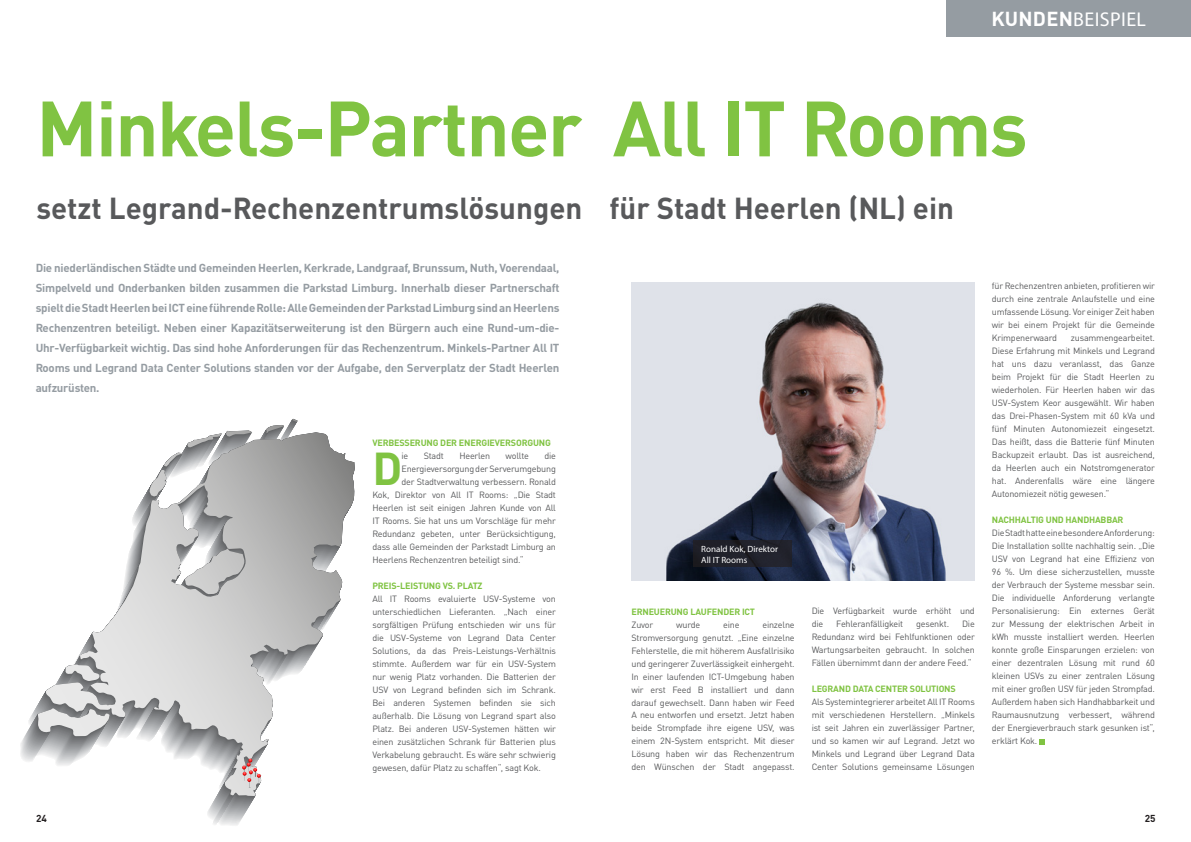
<style>
.page{position:relative;width:1191px;height:842px;background:#fff}
.page>*{position:absolute;margin:0;border:0;box-sizing:border-box;transform-origin:0 0}
.t1{font:700 77px "DIN Pro";letter-spacing:-.02em;color:#80c342}
.t2{font:700 45.5px "DIN Pro";color:#80c342}
.t3{font:700 30px "DIN Pro";color:#58595b}
.t4{font:20px "Myriad Pro";letter-spacing:.02em;color:#fff}
.t5{font:700 11.5px/20px "DIN Pro";letter-spacing:-.02em;color:#959ca2;text-align:justify}
.t6{font:700 10px "DIN Pro";color:#231f20}
.t7{font:9px/13px "DIN Pro";letter-spacing:-.02em;color:#58595b;text-align:justify}
.t8{font:700 9px "DIN Pro";letter-spacing:-.02em;color:#80c342}
.t9{font:9px/11.3px "Myriad Pro";color:#fff}
.s1{font-family:"DIN Pro";font-weight:700}
</style>
<div class="page">
<svg style="left:1039px;top:739px;width:6px;height:6px"></svg>
<div style="left:946px;top:0;width:245px;height:36px;background:#959ca2"></div>
<img style="left:631px;top:283px;width:343px;height:298px">
<div style="left:693px;top:540px;width:98px;height:27px;background:#20222b"></div>
<svg style="left:38px;top:432px;width:316px;height:323px"></svg>
<svg style="left:46px;top:419px;width:252px;height:377px"></svg>
<svg style="left:241px;top:759px;width:21px;height:29px"></svg>
<h3 class="t4" style="left:991px;top:7px;width:156px"><span class="s1">KUNDEN</span>BEISPIEL</h3>
<h1 class="t1" style="left:36px;top:64px;width:992px">Minkels-Partner All IT Rooms</h1>
<h3 class="t3" style="left:36px;top:183px;width:919px">setzt Legrand-Rechenzentrumslösungen für Stadt Heerlen (NL) ein</h3>
<p class="t5" style="left:36px;top:257px;width:525px">Die niederländischen Städte und Gemeinden Heerlen, Kerkrade, Landgraaf, Brunssum, Nuth, Voerendaal, Simpelveld und Onderbanken bilden zusammen die Parkstad Limburg. Innerhalb dieser Partnerschaft spielt die Stadt Heerlen bei ICT eine führende Rolle: Alle Gemeinden der Parkstad Limburg sind an Heerlens Rechenzentren beteiligt. Neben einer Kapazitätserweiterung ist den Bürgern auch eine Rund-um-die-Uhr-Verfügbarkeit wichtig. Das sind hohe Anforderungen für das Rechenzentrum. Minkels-Partner All IT Rooms und Legrand Data Center Solutions standen vor der Aufgabe, den Serverplatz der Stadt Heerlen aufzurüsten.</p>
<p class="t8" style="left:372px;top:435px;width:180px">VERBESSERUNG DER ENERGIEVERSORGUNG</p>
<h2 class="t2" style="left:372px;top:430px;width:31px">D</h2>
<p class="t7" style="left:401px;top:448px;width:8px">ie</p>
<p class="t7" style="left:424px;top:448px;width:22px">Stadt</p>
<p class="t7" style="left:459px;top:448px;width:32px">Heerlen</p>
<p class="t7" style="left:505px;top:448px;width:25px">wollte</p>
<p class="t7" style="left:544px;top:448px;width:13px">die</p>
<p class="t7" style="left:401px;top:461px;width:156px">Energieversorgung der Serverumgebung</p>
<p class="t7" style="left:401px;top:474px;width:156px">der Stadtverwaltung verbessern. Ronald</p>
<p class="t7" style="left:372px;top:487px;width:185px">Kok, Direktor von All IT Rooms: „Die Stadt</p>
<p class="t7" style="left:372px;top:500px;width:185px">Heerlen ist seit einigen Jahren Kunde von All</p>
<p class="t7" style="left:372px;top:513px;width:185px">IT Rooms. Sie hat uns um Vorschläge für mehr</p>
<p class="t7" style="left:372px;top:526px;width:185px">Redundanz gebeten, unter Berücksichtigung,</p>
<p class="t7" style="left:372px;top:539px;width:185px">dass alle Gemeinden der Parkstadt Limburg an</p>
<p class="t7" style="left:372px;top:552px;width:153px">Heerlens Rechenzentren beteiligt sind.“</p>
<p class="t8" style="left:372px;top:578px;width:112px">PREIS-LEISTUNG VS. PLATZ</p>
<p class="t7" style="left:372px;top:591px;width:185px">All IT Rooms evaluierte USV-Systeme von unterschiedlichen Lieferanten. „Nach einer sorgfältigen Prüfung entschieden wir uns für die USV-Systeme von Legrand Data Center Solutions, da das Preis-Leistungs-Verhältnis stimmte. Außerdem war für ein USV-System nur wenig Platz vorhanden. Die Batterien der USV von Legrand befinden sich im Schrank.<br>Bei anderen Systemen befinden sie sich außerhalb. Die Lösung von Legrand spart also Platz. Bei anderen USV-Systemen hätten wir einen zusätzlichen Schrank für Batterien plus Verkabelung gebraucht. Es wäre sehr schwierig gewesen, dafür Platz zu schaffen“, sagt Kok.</p>
<p class="t9" style="left:701px;top:543px;width:78px">Ronald Kok, Direktor<br>All IT Rooms</p>
<p class="t8" style="left:631px;top:604px;width:125px">ERNEUERUNG LAUFENDER ICT</p>
<p class="t7" style="left:631px;top:617px;width:23px">Zuvor</p>
<p class="t7" style="left:676px;top:617px;width:26px">wurde</p>
<p class="t7" style="left:723px;top:617px;width:18px">eine</p>
<p class="t7" style="left:631px;top:617px;width:165px;text-indent:131px">einzelne Stromversorgung genutzt. „Eine einzelne Fehlerstelle, die mit höherem Ausfallrisiko und geringerer Zuverlässigkeit einhergeht.<br>In einer laufenden ICT-Umgebung haben wir erst Feed B installiert und dann darauf gewechselt. Dann haben wir Feed A neu entworfen und ersetzt. Jetzt haben beide Strompfade ihre eigene USV, was einem 2N-System entspricht. Mit dieser Lösung haben wir das Rechenzentrum den Wünschen der Stadt angepasst.</p>
<p class="t7" style="left:811px;top:604px;width:165px">Die Verfügbarkeit wurde erhöht und die</p>
<p class="t7" style="left:836px;top:617px;width:68px">Fehleranfälligkeit</p>
<p class="t7" style="left:916px;top:617px;width:34px">gesenkt.</p>
<p class="t7" style="left:811px;top:617px;width:165px;text-indent:150px">Die Redundanz wird bei Fehlfunktionen oder Wartungsarbeiten gebraucht. In solchen Fällen übernimmt dann der andere Feed.“</p>
<p class="t8" style="left:811px;top:682px;width:146px">LEGRAND DATA CENTER SOLUTIONS</p>
<p class="t7" style="left:811px;top:695px;width:165px">Als Systemintegrierer arbeitet All IT Rooms mit verschiedenen Herstellern. „Minkels ist seit Jahren ein zuverlässiger Partner, und so kamen wir auf Legrand. Jetzt wo Minkels und Legrand über Legrand Data Center Solutions gemeinsame Lösungen</p>
<p class="t7" style="left:991px;top:279px;width:165px">für Rechenzentren anbieten, profitieren wir durch eine zentrale Anlaufstelle und eine umfassende Lösung. Vor einiger Zeit haben wir bei einem Projekt für die Gemeinde Krimpenerwaard</p>
<p class="t7" style="left:991px;top:331px;width:165px;text-indent:79px">zusammengearbeitet.<br>Diese Erfahrung mit Minkels und Legrand hat uns dazu veranlasst, das Ganze beim Projekt für die Stadt Heerlen zu wiederholen. Für Heerlen haben wir das USV-System Keor ausgewählt. Wir haben das Drei-Phasen-System mit 60 kVa und fünf Minuten Autonomiezeit eingesetzt.<br>Das heißt, dass die Batterie fünf Minuten Backupzeit erlaubt. Das ist ausreichend, da Heerlen auch ein Notstromgenerator hat. Anderenfalls wäre eine längere Autonomiezeit nötig gewesen.“</p>
<p class="t8" style="left:991px;top:513px;width:133px">NACHHALTIG UND HANDHABBAR</p>
<p class="t7" style="left:991px;top:526px;width:165px">Die Stadt hatte eine besondere Anforderung:<br>Die Installation sollte nachhaltig sein. „Die USV von Legrand hat eine Effizienz von 96 %. Um diese sicherzustellen, musste der Verbrauch der Systeme messbar sein.<br>Die individuelle Anforderung verlangte Personalisierung: Ein externes Gerät zur Messung der elektrischen Arbeit in kWh musste installiert werden. Heerlen konnte große Einsparungen erzielen: von einer dezentralen Lösung mit rund 60 kleinen USVs zu einer zentralen Lösung mit einer großen USV für jeden Strompfad.<br>Außerdem haben sich Handhabbarkeit und Raumausnutzung verbessert, während der Energieverbrauch stark gesunken ist“, erklärt Kok.</p>
<p class="t6" style="left:36px;top:810px;width:12px">24</p>
<p class="t6" style="left:1144px;top:810px;width:12px">25</p>
</div>
